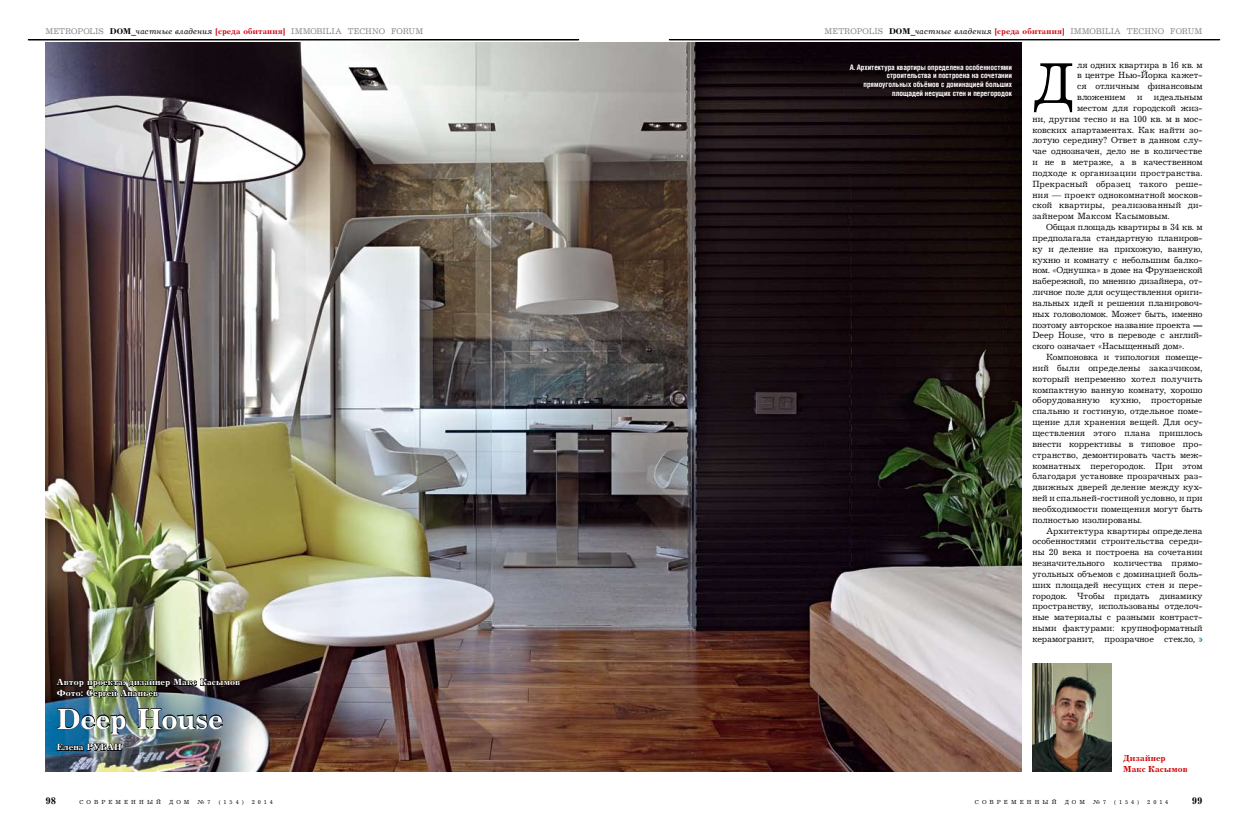
<style>
.page{position:relative;width:1248px;height:823px;background:#fff}
.page>*{position:absolute;margin:0;border:0;box-sizing:border-box;transform-origin:0 0}
.t1{font:59.4px "Journal CTT";color:#000}
.t2{font:700 30px "Journal CTT";letter-spacing:-.01em;color:#fff}
.t3{font:700 10px "Journal CTT";color:#000}
.t4{font:9.2px "Journal CTT";color:#000}
.t5{font:9.2px "Journal CTT";letter-spacing:.02em;color:#000}
.t6{font:700 9.2px/10.8px "Journal CTT";letter-spacing:.01em;color:#fff}
.t7{font:700 9px/10.8px "Journal C";letter-spacing:.01em;color:#ce0006}
.t8{font:8.5px "Journal CTT";letter-spacing:.01em;color:#817f84}
.t9{font:700 7.6px/8.6px "Helios Cond";color:#fff;text-align:right}
.t10{font:6px "Journal CTT";letter-spacing:.51em;color:#000}
.s1{font-weight:700;color:#000}
.s2{font-style:italic;color:#000}
.s3{font-weight:700;color:#d1000c}
.s4{font-weight:700}
</style>
<div class="page">
<hr style="left:28px;top:40px;width:550px;height:1px;background:#000">
<hr style="left:669px;top:39px;width:550px;height:1px;background:#000">
<img style="left:1032px;top:663px;width:79px;height:108px">
<img style="left:45px;top:43px;width:975px;height:728px">
<img style="left:56px;top:668px;width:185px;height:66px">
<svg style="left:56px;top:742px;width:66px;height:12px"></svg>
<svg style="left:1198px;top:637px;width:4px;height:4px"></svg>
<p class="t8" style="left:45px;top:26px;width:379px">METROPOLIS <span class="s1">DOM_</span><span class="s2">частные владения</span> <span class="s3">[среда обитания]</span> IMMOBILIA TECHNO FORUM</p>
<p class="t6" style="left:57px;top:676px;width:185px">Автор проекта: дизайнер Макс Касымов<br>Фото: Сергей Ананьев</p>
<h2 class="t2" style="left:57px;top:701px;width:168px">Deep House</h2>
<p class="t6" style="left:57px;top:741px;width:66px">Елена Рубан</p>
<p class="t3" style="left:45px;top:795px;width:12px">98</p>
<p class="t10" style="left:79px;top:798px;width:83px">СОВРЕМЕННЫЙ</p>
<p class="t10" style="left:169px;top:798px;width:22px">ДОМ</p>
<p class="t10" style="left:197px;top:798px;width:15px">¹ 7</p>
<p class="t10" style="left:219px;top:798px;width:26px">(154)</p>
<p class="t10" style="left:252px;top:798px;width:23px">2014</p>
<p class="t8" style="left:824px;top:26px;width:379px">METROPOLIS <span class="s1">DOM_</span><span class="s2">частные владения</span> <span class="s3">[среда обитания]</span> IMMOBILIA TECHNO FORUM</p>
<h1 class="t1" style="left:1032px;top:52px;width:44px">Д</h1>
<p class="t4" style="left:1076px;top:60px;width:127px">ля одних квартира в 16 кв. м</p>
<p class="t9" style="left:849px;top:63px;width:164px">A. Архитектура квартиры определена особенностями строительства и построена на сочетании прямоугольных объёмов с доминацией больших площадей несущих стен и перегородок</p>
<p class="t4" style="left:1076px;top:71px;width:127px">в центре Нью-Йорка кажет-</p>
<p class="t4" style="left:1076px;top:81px;width:127px">ся отличным финансовым</p>
<p class="t4" style="left:1076px;top:92px;width:127px">вложением и идеальным</p>
<p class="t4" style="left:1076px;top:103px;width:127px">местом для городской жиз-</p>
<p class="t4" style="left:1032px;top:114px;width:172px">ни, другим тесно и на 100 кв. м в мос-</p>
<p class="t4" style="left:1032px;top:125px;width:172px">ковских апартаментах. Как найти зо-</p>
<p class="t4" style="left:1032px;top:135px;width:172px">лотую середину? Ответ в данном слу-</p>
<p class="t4" style="left:1032px;top:146px;width:172px">чае однозначен, дело не в количестве</p>
<p class="t4" style="left:1032px;top:157px;width:172px">и не в метраже, а в качественном</p>
<p class="t5" style="left:1032px;top:168px;width:172px">подходе к организации пространства.</p>
<p class="t4" style="left:1032px;top:179px;width:172px">Прекрасный образец такого реше-</p>
<p class="t5" style="left:1032px;top:190px;width:172px">ния — проект однокомнатной москов-</p>
<p class="t5" style="left:1032px;top:200px;width:172px">ской квартиры, реализованный ди-</p>
<p class="t4" style="left:1032px;top:211px;width:139px">зайнером Максом Касымовым.</p>
<p class="t4" style="left:1045px;top:222px;width:158px">Общая площадь квартиры в 34 кв. м</p>
<p class="t4" style="left:1032px;top:233px;width:172px">предполагала стандартную планиров-</p>
<p class="t4" style="left:1032px;top:244px;width:172px">ку и деление на прихожую, ванную,</p>
<p class="t4" style="left:1032px;top:255px;width:172px">кухню и комнату с небольшим балко-</p>
<p class="t4" style="left:1032px;top:265px;width:172px">ном. «Однушка» в доме на Фрунзенской</p>
<p class="t4" style="left:1032px;top:276px;width:172px">набережной, по мнению дизайнера, от-</p>
<p class="t4" style="left:1032px;top:287px;width:172px">личное поле для осуществления ориги-</p>
<p class="t4" style="left:1032px;top:298px;width:172px">нальных идей и решения планировоч-</p>
<p class="t4" style="left:1032px;top:309px;width:172px">ных головоломок. Может быть, именно</p>
<p class="t4" style="left:1032px;top:319px;width:172px">поэтому авторское название проекта <span class="s4">—</span></p>
<p class="t4" style="left:1032px;top:330px;width:171px">Deep House, что в переводе с англий-</p>
<p class="t4" style="left:1032px;top:341px;width:153px">ского означает «Насыщенный дом».</p>
<p class="t4" style="left:1045px;top:352px;width:158px">Компоновка и типология помеще-</p>
<p class="t4" style="left:1032px;top:363px;width:172px">ний были определены заказчиком,</p>
<p class="t4" style="left:1032px;top:374px;width:172px">который непременно хотел получить</p>
<p class="t4" style="left:1032px;top:384px;width:172px">компактную ванную комнату, хорошо</p>
<p class="t4" style="left:1032px;top:395px;width:172px">оборудованную кухню, просторные</p>
<p class="t4" style="left:1032px;top:406px;width:172px">спальню и гостиную, отдельное поме-</p>
<p class="t4" style="left:1032px;top:417px;width:172px">щение для хранения вещей. Для осу-</p>
<p class="t4" style="left:1032px;top:428px;width:172px">ществления этого плана пришлось</p>
<p class="t4" style="left:1032px;top:438px;width:172px">внести коррективы в типовое про-</p>
<p class="t4" style="left:1032px;top:449px;width:172px">странство, демонтировать часть меж-</p>
<p class="t4" style="left:1032px;top:460px;width:172px">комнатных перегородок. При этом</p>
<p class="t4" style="left:1032px;top:471px;width:172px">благодаря установке прозрачных раз-</p>
<p class="t4" style="left:1032px;top:482px;width:172px">движных дверей деление между кух-</p>
<p class="t4" style="left:1032px;top:493px;width:172px">ней и спальней‑гостиной условно, и при</p>
<p class="t4" style="left:1032px;top:503px;width:172px">необходимости помещения могут быть</p>
<p class="t4" style="left:1032px;top:514px;width:111px">полностью изолированы.</p>
<p class="t4" style="left:1045px;top:525px;width:158px">Архитектура квартиры определена</p>
<p class="t4" style="left:1032px;top:536px;width:172px">особенностями строительства середи-</p>
<p class="t4" style="left:1032px;top:547px;width:172px">ны 20 века и построена на соче-тании</p>
<p class="t4" style="left:1032px;top:558px;width:172px">незначительного количества прямо-</p>
<p class="t4" style="left:1032px;top:568px;width:172px">угольных объемов с доминаци-ей боль-</p>
<p class="t4" style="left:1032px;top:579px;width:171px">ших площадей несущих стен и пере-</p>
<p class="t4" style="left:1032px;top:590px;width:172px">городок. Чтобы придать динамику</p>
<p class="t4" style="left:1032px;top:601px;width:172px">пространству, использованы отделоч-</p>
<p class="t4" style="left:1032px;top:612px;width:172px">ные материалы с разными контраст-</p>
<p class="t4" style="left:1032px;top:622px;width:172px">ными фактурами: крупноформатный</p>
<p class="t4" style="left:1032px;top:633px;width:164px">керамогранит, прозрачное стекло,</p>
<p class="t7" style="left:1123px;top:752px;width:66px">Дизайнер<br>Макс Касымов</p>
<p class="t10" style="left:974px;top:798px;width:83px">СОВРЕМЕННЫЙ</p>
<p class="t10" style="left:1064px;top:798px;width:22px">ДОМ</p>
<p class="t10" style="left:1092px;top:798px;width:15px">¹ 7</p>
<p class="t10" style="left:1114px;top:798px;width:26px">(154)</p>
<p class="t10" style="left:1147px;top:798px;width:23px">2014</p>
<p class="t3" style="left:1191px;top:795px;width:12px">99</p>
</div>
